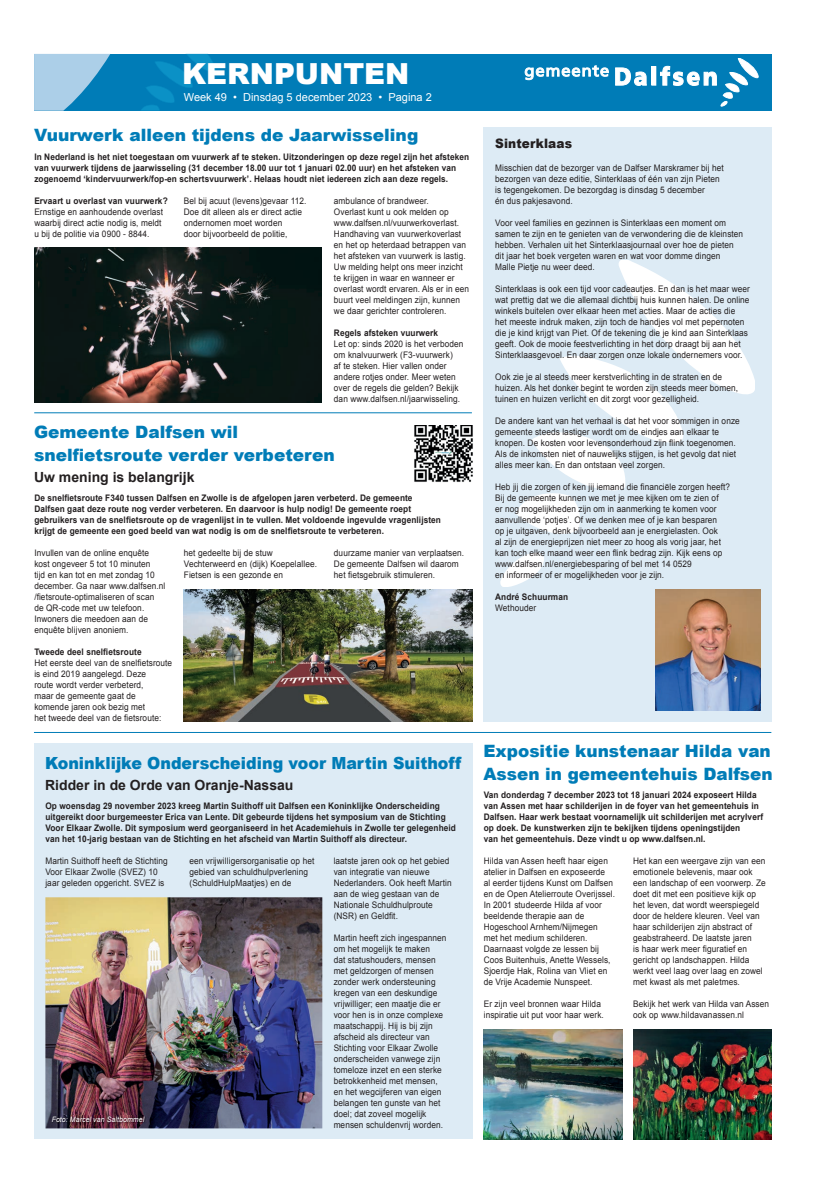
<style>
.page{position:relative;width:820px;height:1177px;background:#fff}
.page>*{position:absolute;margin:0;border:0;box-sizing:border-box;transform-origin:0 0}
.t1{font:900 29px "Arial";color:#fff}
.t2{font:900 17px/23px "Arial";color:#007cb7}
.t3{font:900 16.7px "Arial";color:#007cb7;scale:.95 1}
.t4{font:700 14px "Arial";color:#231f20}
.t5{font:900 13px "Arial";letter-spacing:.01em;color:#231f20;scale:.93 1}
.t6{font:11px "Arial";color:#fff}
.t7{font:9px/11px "Arial";letter-spacing:.01em;color:#231f20;scale:.92 1}
.t8{font:700 9px/11px "Arial";letter-spacing:.01em;color:#231f20;scale:.92 1}
.t9{font:italic 7.5px "Arial";letter-spacing:.01em;color:#fff;scale:.93 1}
</style>
<div class="page">
<div style="left:34px;top:743px;width:438px;height:396px;background:#ddebf5"></div>
<hr style="left:34px;top:732px;width:737px;height:1px;background:#007cb7">
<hr style="left:34px;top:412px;width:437px;height:1px;background:#007cb7">
<div style="left:34px;top:54px;width:737px;height:57px;background:#007cb7"></div>
<svg style="left:141px;top:54px;width:75px;height:57px"></svg>
<svg style="left:615px;top:68px;width:31px;height:18px"></svg>
<div style="left:651px;top:66px;width:4px;height:19px;border:1px solid #fff"></div>
<svg style="left:660px;top:58px;width:98px;height:48px"></svg>
<svg style="left:524px;top:65px;width:84px;height:15px"></svg>
<svg style="left:34px;top:54px;width:76px;height:57px"></svg>
<div style="left:483px;top:127px;width:288px;height:594px;background:#ddebf5"></div>
<svg style="left:500px;top:552px;width:44px;height:34px"></svg>
<svg style="left:516px;top:261px;width:238px;height:273px"></svg>
<img style="left:655px;top:590px;width:105px;height:120px">
<img style="left:34px;top:248px;width:288px;height:154px">
<img style="left:184px;top:589px;width:288px;height:132px">
<img style="left:414px;top:425px;width:59px;height:57px">
<img style="left:483px;top:1029px;width:138px;height:110px">
<img style="left:633px;top:1029px;width:138px;height:110px">
<img style="left:45px;top:897px;width:277px;height:231px">
<img style="left:51px;top:1115px;width:95px;height:8px">
<h1 class="t1" style="left:182px;top:53px;width:229px">KERNPUNTEN</h1>
<p class="t6" style="left:184px;top:90px;width:249px">Week 49 • Dinsdag 5 december 2023 • Pagina 2</p>
<h2 class="t2" style="left:34px;top:123px;width:385px">Vuurwerk alleen tijdens de Jaarwisseling</h2>
<p class="t8" style="left:34px;top:151px;width:474px">In Nederland is het niet toegestaan om vuurwerk af te steken. Uitzonderingen op deze regel zijn het afsteken van vuurwerk tijdens de jaarwisseling (31 december 18.00 uur tot 1 januari 02.00 uur) en het afsteken van zogenoemd ‘kindervuurwerk/fop-en schertsvuurwerk’. Helaas houdt niet iedereen zich aan deze regels.</p>
<p class="t7" style="left:334px;top:195px;width:148px">ambulance of brandweer.<br>Overlast kunt u ook melden op www.dalfsen.nl/vuurwerkoverlast.<br>Handhaving van vuurwerkoverlast en het op heterdaad betrappen van het afsteken van vuurwerk is lastig.<br>Uw melding helpt ons meer inzicht te krijgen in waar en wanneer er overlast wordt ervaren. Als er in een buurt veel meldingen zijn, kunnen we daar gerichter controleren.</p>
<p class="t8" style="left:334px;top:327px;width:115px">Regels afsteken vuurwerk</p>
<p class="t7" style="left:334px;top:338px;width:142px">Let op: sinds 2020 is het verboden om knalvuurwerk (F3-vuurwerk)<br>af te steken. Hier vallen onder andere rotjes onder. Meer weten over de regels die gelden? Bekijk dan www.dalfsen.nl/jaarwisseling.</p>
<p class="t8" style="left:34px;top:195px;width:146px">Ervaart u overlast van vuurwerk?</p>
<p class="t7" style="left:34px;top:206px;width:141px">Ernstige en aanhoudende overlast waarbij direct actie nodig is, meldt u bij de politie via 0900 - 8844.</p>
<p class="t7" style="left:184px;top:195px;width:135px">Bel bij acuut (levens)gevaar 112.<br>Doe dit alleen als er direct actie ondernomen moet worden<br>door bijvoorbeeld de politie,</p>
<h2 class="t2" style="left:34px;top:419px;width:302px">Gemeente Dalfsen wil snelfietsroute verder verbeteren</h2>
<h3 class="t4" style="left:34px;top:467px;width:162px">Uw mening is belangrijk</h3>
<p class="t8" style="left:34px;top:492px;width:443px">De snelfietsroute F340 tussen Dalfsen en Zwolle is de afgelopen jaren verbeterd. De gemeente Dalfsen gaat deze route nog verder verbeteren. En daarvoor is hulp nodig! De gemeente roept gebruikers van de snelfietsroute op de vragenlijst in te vullen. Met voldoende ingevulde vragenlijsten krijgt de gemeente een goed beeld van wat nodig is om de snelfietsroute te verbeteren.</p>
<p class="t7" style="left:334px;top:547px;width:143px">duurzame manier van verplaatsen.<br>De gemeente Dalfsen wil daarom het fietsgebruik stimuleren.</p>
<p class="t7" style="left:34px;top:547px;width:144px">Invullen van de online enquête kost ongeveer 5 tot 10 minuten<br>tijd en kan tot en met zondag 10 december. Ga naar www.dalfsen.nl /fietsroute-optimaliseren of scan de QR-code met uw telefoon.<br>Inwoners die meedoen aan de enquête blijven anoniem.</p>
<p class="t8" style="left:34px;top:646px;width:118px">Tweede deel snelfietsroute</p>
<p class="t7" style="left:34px;top:657px;width:151px">Het eerste deel van de snelfietsroute is eind 2019 aangelegd. Deze<br>route wordt verder verbeterd,<br>maar de gemeente gaat de komende jaren ook bezig met<br>het tweede deel van de fietsroute:</p>
<p class="t7" style="left:184px;top:547px;width:146px">het gedeelte bij de stuw<br>Vechterweerd en (dijk) Koepelallee.<br>Fietsen is een gezonde en</p>
<h3 class="t3" style="left:45px;top:750px;width:439px">Koninklijke Onderscheiding voor Martin Suithoff</h3>
<h3 class="t4" style="left:45px;top:775px;width:250px">Ridder in de Orde van Oranje-Nassau</h3>
<p class="t8" style="left:45px;top:800px;width:447px">Op woensdag 29 november 2023 kreeg Martin Suithoff uit Dalfsen een Koninklijke Onderscheiding uitgereikt door burgemeester Erica van Lente. Dit gebeurde tijdens het symposium van de Stichting Voor Elkaar Zwolle. Dit symposium werd georganiseerd in het Academiehuis in Zwolle ter gelegenheid van het 10-jarig bestaan van de Stichting en het afscheid van Martin Suithoff als directeur.</p>
<p class="t7" style="left:45px;top:855px;width:134px">Martin Suithoff heeft de Stichting<br>Voor Elkaar Zwolle (SVEZ) 10 jaar geleden opgericht. SVEZ is</p>
<p class="t7" style="left:189px;top:855px;width:137px">een vrijwilligersorganisatie op het gebied van schuldhulpverlening (SchuldHulpMaatjes) en de</p>
<p class="t9" style="left:52px;top:1114px;width:101px">Foto: Marcel van Saltbommel</p>
<p class="t7" style="left:333px;top:855px;width:130px">laatste jaren ook op het gebied van integratie van nieuwe<br>Nederlanders. Ook heeft Martin aan de wieg gestaan van de<br>Nationale Schuldhulproute (NSR) en Geldfit.</p>
<p class="t7" style="left:333px;top:932px;width:124px">Martin heeft zich ingespannen om het mogelijk te maken<br>dat statushouders, mensen met geldzorgen of mensen zonder werk ondersteuning kregen van een deskundige vrijwilliger; een maatje die er voor hen is in onze complexe maatschappij. Hij is bij zijn afscheid als directeur van<br>Stichting voor Elkaar Zwolle onderscheiden vanwege zijn tomeloze inzet en een sterke betrokkenheid met mensen, en het wegcijferen van eigen belangen ten gunste van het doel; dat zoveel mogelijk mensen schuldenvrij worden.</p>
<h3 class="t5" style="left:495px;top:134px;width:84px">Sinterklaas</h3>
<p class="t7" style="left:495px;top:162px;width:250px">Misschien dat de bezorger van de Dalfser Marskramer bij het bezorgen van deze editie, Sinterklaas of één van zijn Pieten is tegengekomen. De bezorgdag is dinsdag 5 december<br>én dus pakjesavond.</p>
<p class="t7" style="left:495px;top:217px;width:271px">Voor veel families en gezinnen is Sinterklaas een moment om samen te zijn en te genieten van de verwondering die de kleinsten hebben. Verhalen uit het Sinterklaasjournaal over hoe de pieten dit jaar het boek vergeten waren en wat voor domme dingen<br>Malle Pietje nu weer deed.</p>
<p class="t7" style="left:495px;top:283px;width:278px">Sinterklaas is ook een tijd voor cadeautjes. En dan is het maar weer wat prettig dat we die allemaal dichtbij huis kunnen halen. De online winkels buitelen over elkaar heen met acties. Maar de acties die<br>het meeste indruk maken, zijn toch de handjes vol met pepernoten die je kind krijgt van Piet. Of de tekening die je kind aan Sinterklaas geeft. Ook de mooie feestverlichting in het dorp draagt bij aan het Sinterklaasgevoel. En daar zorgen onze lokale ondernemers voor.</p>
<p class="t7" style="left:495px;top:371px;width:265px">Ook zie je al steeds meer kerstverlichting in de straten en de huizen. Als het donker begint te worden zijn steeds meer bomen, tuinen en huizen verlicht en dit zorgt voor gezelligheid.</p>
<p class="t7" style="left:495px;top:415px;width:267px">De andere kant van het verhaal is dat het voor sommigen in onze gemeente steeds lastiger wordt om de eindjes aan elkaar te knopen. De kosten voor levensonderhoud zijn flink toegenomen.<br>Als de inkomsten niet of nauwelijks stijgen, is het gevolg dat niet alles meer kan. En dan ontstaan veel zorgen.</p>
<p class="t7" style="left:495px;top:481px;width:257px">Heb jij die zorgen of ken jij iemand die financiële zorgen heeft?<br>Bij de gemeente kunnen we met je mee kijken om te zien of<br>er nog mogelijkheden zijn om in aanmerking te komen voor aanvullende ‘potjes’. Of we denken mee of je kan besparen<br>op je uitgaven, denk bijvoorbeeld aan je energielasten. Ook<br>al zijn de energieprijzen niet meer zo hoog als vorig jaar, het kan toch elke maand weer een flink bedrag zijn. Kijk eens op www.dalfsen.nl/energiebesparing of bel met 14 0529<br>en informeer of er mogelijkheden voor je zijn.</p>
<p class="t8" style="left:495px;top:591px;width:81px">André Schuurman</p>
<p class="t7" style="left:495px;top:602px;width:46px">Wethouder</p>
<h2 class="t2" style="left:483px;top:739px;width:290px">Expositie kunstenaar Hilda van<br>Assen in gemeentehuis Dalfsen</h2>
<p class="t8" style="left:483px;top:789px;width:305px">Van donderdag 7 december 2023 tot 18 januari 2024 exposeert Hilda van Assen met haar schilderijen in de foyer van het gemeentehuis in Dalfsen. Haar werk bestaat voornamelijk uit schilderijen met acrylverf op doek. De kunstwerken zijn te bekijken tijdens openingstijden<br>van het gemeentehuis. Deze vindt u op www.dalfsen.nl.</p>
<p class="t7" style="left:483px;top:855px;width:144px">Hilda van Assen heeft haar eigen atelier in Dalfsen en exposeerde<br>al eerder tijdens Kunst om Dalfsen en de Open Atelierroute Overijssel.<br>In 2001 studeerde Hilda af voor beeldende therapie aan de<br>Hogeschool Arnhem/Nijmegen<br>met het medium schilderen.<br>Daarnaast volgde ze lessen bij<br>Coos Buitenhuis, Anette Wessels,<br>Sjoerdje Hak, Rolina van Vliet en de Vrije Academie Nunspeet.</p>
<p class="t7" style="left:483px;top:998px;width:132px">Er zijn veel bronnen waar Hilda inspiratie uit put voor haar werk.</p>
<p class="t7" style="left:633px;top:855px;width:145px">Het kan een weergave zijn van een emotionele belevenis, maar ook een landschap of een voorwerp. Ze doet dit met een positieve kijk op het leven, dat wordt weerspiegeld door de heldere kleuren. Veel van haar schilderijen zijn abstract of geabstraheerd. De laatste jaren<br>is haar werk meer figuratief en gericht op landschappen. Hilda werkt veel laag over laag en zowel met kwast als met paletmes.</p>
<p class="t7" style="left:633px;top:998px;width:149px">Bekijk het werk van Hilda van Assen ook op www.hildavanassen.nl</p>
</div>
